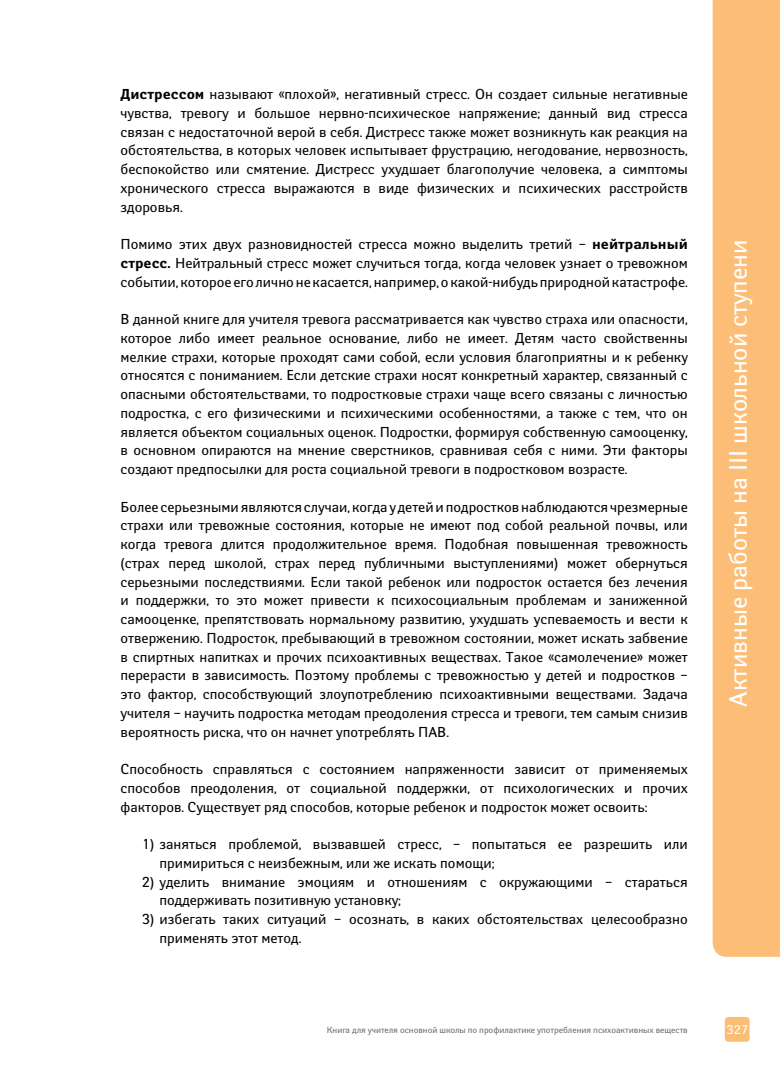
<style>
.page{position:relative;width:780px;height:1088px;background:#fff}
.page>*{position:absolute;margin:0;border:0;box-sizing:border-box;transform-origin:0 0}
.t1{font:25px "Yanus";color:#fff}
.t2{font:14.38px/18.8px "Yanus";color:#040503;text-align:justify}
.t3{font:12.5px "Yanus";color:#fff}
.t4{font:8.75px "Yanus";color:#6c6d70}
.s1{font-weight:700}
</style>
<div class="page">
<div style="left:724px;top:1017px;width:25px;height:25px;background:#fcbe76;border-radius:3px"></div>
<div style="left:712px;top:0;width:68px;height:957px;background:#fcbe76"></div>
<p class="t2" style="left:120px;top:85px;width:568px"><span class="s1">Дистрессом</span> называют «плохой», негативный стресс. Он создает сильные негативные чувства, тревогу и большое нервно-психическое напряжение; данный вид стресса связан с недостаточной верой в себя. Дистресс также может возникнуть как реакция на обстоятельства, в которых человек испытывает фрустрацию, негодование, нервозность, беспокойство или смятение. Дистресс ухудшает благополучие человека, а симптомы хронического стресса выражаются в виде физических и психических расстройств здоровья.</p>
<p class="t2" style="left:120px;top:235px;width:568px">Помимо этих двух разновидностей стресса можно выделить третий – <span class="s1">нейтральный стресс.</span> Нейтральный стресс может случиться тогда, когда человек узнает о тревожном событии, которое его лично не касается, например, о какой-нибудь природной катастрофе.</p>
<p class="t2" style="left:120px;top:310px;width:568px">В данной книге для учителя тревога рассматривается как чувство страха или опасности, которое либо имеет реальное основание, либо не имеет. Детям часто свойственны мелкие страхи, которые проходят сами собой, если условия благоприятны и к ребенку относятся с пониманием. Если детские страхи носят конкретный характер, связанный с опасными обстоятельствами, то подростковые страхи чаще всего связаны с личностью подростка, с его физическими и психическими особенностями, а также с тем, что он является объектом социальных оценок. Подростки, формируя собственную самооценку, в основном опираются на мнение сверстников, сравнивая себя с ними. Эти факторы создают предпосылки для роста социальной тревоги в подростковом возрасте.</p>
<p class="t2" style="left:120px;top:497px;width:568px">Более серьезными являются случаи, когда у детей и подростков наблюдаются чрезмерные страхи или тревожные состояния, которые не имеют под собой реальной почвы, или когда тревога длится продолжительное время. Подобная повышенная тревожность (страх перед школой, страх перед публичными выступлениями) может обернуться серьезными последствиями. Если такой ребенок или подросток остается без лечения и поддержки, то это может привести к психосоциальным проблемам и заниженной самооценке, препятствовать нормальному развитию, ухудшать успеваемость и вести к отвержению. Подросток, пребывающий в тревожном состоянии, может искать забвение в спиртных напитках и прочих психоактивных веществах. Такое «самолечение» может перерасти в зависимость. Поэтому проблемы с тревожностью у детей и подростков – это фактор, способствующий злоупотреблению психоактивными веществами. Задача учителя – научить подростка методам преодоления стресса и тревоги, тем самым снизив вероятность риска, что он начнет употреблять ПАВ.</p>
<p class="t2" style="left:120px;top:760px;width:568px">Способность справляться с состоянием напряженности зависит от применяемых способов преодоления, от социальной поддержки, от психологических и прочих факторов. Существует ряд способов, которые ребенок и подросток может освоить:</p>
<p class="t2" style="left:159px;top:835px;width:529px;text-indent:-18px">1) заняться проблемой, вызвавшей стресс, – попытаться ее разрешить или примириться с неизбежным, или же искать помощи;</p>
<p class="t2" style="left:159px;top:872px;width:529px;text-indent:-18px">2) уделить внимание эмоциям и отношениям с окружающими – стараться поддерживать позитивную установку;</p>
<p class="t2" style="left:159px;top:910px;width:529px;text-indent:-18px">3) избегать таких ситуаций – осознать, в каких обстоятельствах целесообразно применять этот метод.</p>
<h1 class="t1" style="left:722px;top:707px;width:468px;rotate:-90deg">Активные работы на III школьной ступени</h1>
<p class="t4" style="left:327px;top:1024px;width:362px">Книга для учителя основной школы по профилактике употребления психоактивных веществ</p>
<p class="t3" style="left:726px;top:1022px;width:23px">327</p>
</div>
